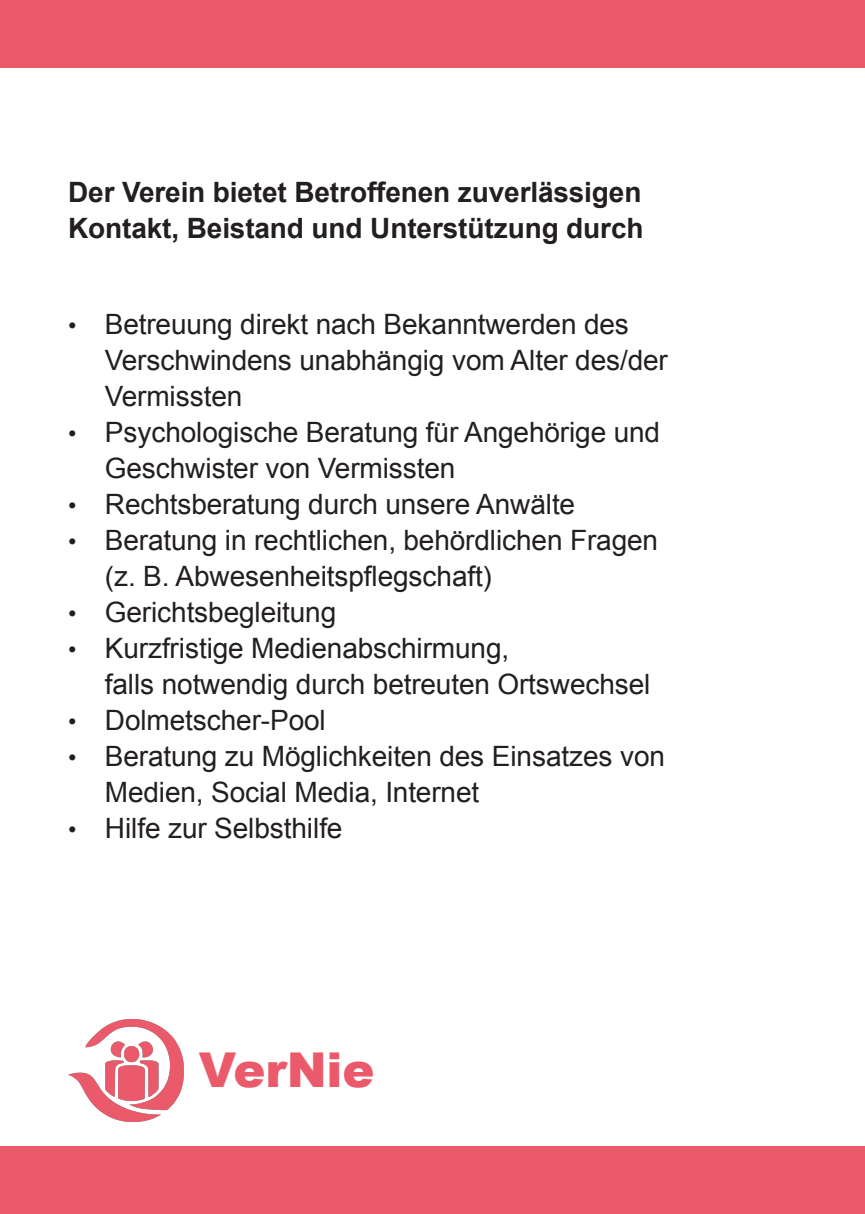
<style>
.page{position:relative;width:865px;height:1214px;background:#fff}
.page>*{position:absolute;margin:0;border:0;box-sizing:border-box;transform-origin:0 0}
.t1{font:900 48px "Arial";letter-spacing:-.005em;color:#ea5a6a}
.t2{font:28px/36px "Arial";letter-spacing:-.005em;color:#231f20}
.t3{font:700 28px/36px "Arial";letter-spacing:-.005em;color:#231f20}
.s1{font-size:24px}
</style>
<div class="page">
<div style="left:0;top:1146px;width:864px;height:67px;background:#ea5a6a"></div>
<img style="left:68px;top:1019px;width:116px;height:102px">
<div style="left:0;top:1px;width:865px;height:67px;background:#ea5a6a"></div>
<p class="t3" style="left:68px;top:174px;width:577px">Der Verein bietet Betroffenen zuverlässigen<br>Kontakt, Beistand und Unterstützung durch</p>
<p class="t2" style="left:105px;top:306px;width:564px;text-indent:-37px"><span class="s1">•</span> Betreuung direkt nach Bekanntwerden des<br>Verschwindens unabhängig vom Alter des/der<br>Vermissten</p>
<p class="t2" style="left:105px;top:414px;width:556px;text-indent:-37px"><span class="s1">•</span> Psychologische Beratung für Angehörige und<br>Geschwister von Vermissten</p>
<p class="t2" style="left:68px;top:486px;width:508px"><span class="s1">•</span> Rechtsberatung durch unsere Anwälte</p>
<p class="t2" style="left:105px;top:522px;width:554px;text-indent:-37px"><span class="s1">•</span> Beratung in rechtlichen, behördlichen Fragen (z. B. Abwesenheitspflegschaft)</p>
<p class="t2" style="left:68px;top:594px;width:270px"><span class="s1">•</span> Gerichtsbegleitung</p>
<p class="t2" style="left:105px;top:630px;width:547px;text-indent:-37px"><span class="s1">•</span> Kurzfristige Medienabschirmung,<br>falls notwendig durch betreuten Ortswechsel</p>
<p class="t2" style="left:68px;top:702px;width:259px"><span class="s1">•</span> Dolmetscher-Pool</p>
<p class="t2" style="left:105px;top:738px;width:561px;text-indent:-37px"><span class="s1">•</span> Beratung zu Möglichkeiten des Einsatzes von<br>Medien, Social Media, Internet</p>
<p class="t2" style="left:68px;top:810px;width:276px"><span class="s1">•</span> Hilfe zur Selbsthilfe</p>
<h1 class="t1" style="left:199px;top:1033px;width:177px">VerNie</h1>
</div>
